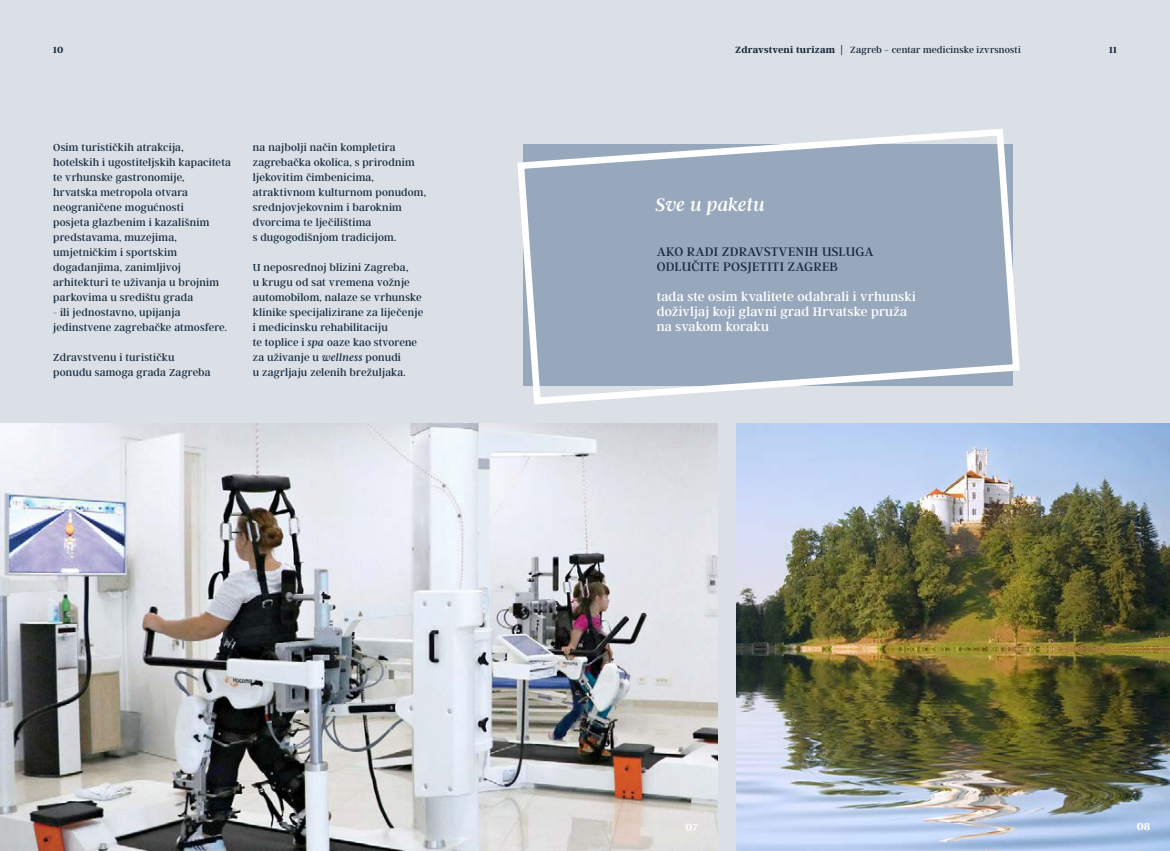
<style>
.page{position:relative;width:1170px;height:851px;background:#fff}
.page>*{position:absolute;margin:0;border:0;box-sizing:border-box;transform-origin:0 0}
.t1{font:italic 20px "Argent CF";color:#fff}
.t2{font:13.75px/15px "Argent CF";letter-spacing:.02em;color:#fff}
.t3{font:13.75px/15px "Argent CF";letter-spacing:.02em;color:#1a2f41}
.t4{font:11.25px/15px "Argent CF";letter-spacing:.02em;color:#1a2f41}
.t5{font:700 11.25px "Argent CF";color:#fff}
.t6{font:10px "Argent CF";letter-spacing:.02em;color:#1a2f41}
.t7{font:700 10px "Argent CF";color:#1a2f41}
.s1{font-weight:700}
.s2{font-style:italic}
</style>
<div class="page">
<div style="left:0;top:0;width:1169px;height:850px;background:#dbdfe6"></div>
<img style="left:0;top:423px;width:718px;height:427px">
<img style="left:736px;top:423px;width:433px;height:427px">
<svg style="left:517px;top:129px;width:503px;height:276px;background:#a7b4c5"></svg>
<p class="t7" style="left:53px;top:44px;width:12px">10</p>
<p class="t6" style="left:735px;top:45px;width:287px"><span class="s1">Zdravstveni turizam</span> | Zagreb − centar medicinske izvrsnosti</p>
<p class="t7" style="left:1109px;top:44px;width:9px">11</p>
<p class="t4" style="left:53px;top:140px;width:179px">Osim turističkih atrakcija, hotelskih i ugostiteljskih kapaciteta te vrhunske gastronomije, hrvatska metropola otvara neograničene mogućnosti<br>posjeta glazbenim i kazališnim predstavama, muzejima, umjetničkim i sportskim događanjima, zanimljivoj arhitekturi te uživanja u brojnim parkovima u središtu grada</p>
<p class="t4" style="left:53px;top:305px;width:175px">- ili jednostavno, upijanja jedinstvene zagrebačke atmosfere.</p>
<p class="t4" style="left:53px;top:350px;width:159px">Zdravstvenu i turističku ponudu samoga grada Zagreba</p>
<p class="t4" style="left:253px;top:140px;width:175px">na najbolji način kompletira zagrebačka okolica, s prirodnim ljekovitim čimbenicima, atraktivnom kulturnom ponudom, srednjovjekovnim i baroknim dvorcima te lječilištima<br>s dugogodišnjom tradicijom.</p>
<p class="t4" style="left:253px;top:260px;width:172px">U neposrednoj blizini Zagreba,<br>u krugu od sat vremena vožnje automobilom, nalaze se vrhunske klinike specijalizirane za liječenje i medicinsku rehabilitaciju<br>te toplice i <span class="s2">spa</span> oaze kao stvorene za uživanje u <span class="s2">wellness</span> ponudi<br>u zagrljaju zelenih brežuljaka.</p>
<h1 class="t1" style="left:656px;top:194px;width:111px">Sve u paketu</h1>
<p class="t3" style="left:656px;top:245px;width:218px">AKO RADI ZDRAVSTVENIH USLUGA<br>ODLUČITE POSJETITI ZAGREB</p>
<p class="t2" style="left:656px;top:290px;width:261px">tada ste osim kvalitete odabrali i vrhunski doživljaj koji glavni grad Hrvatske pruža na svakom koraku</p>
<p class="t5" style="left:685px;top:821px;width:14px">07</p>
<p class="t5" style="left:1136px;top:820px;width:15px">08</p>
</div>
